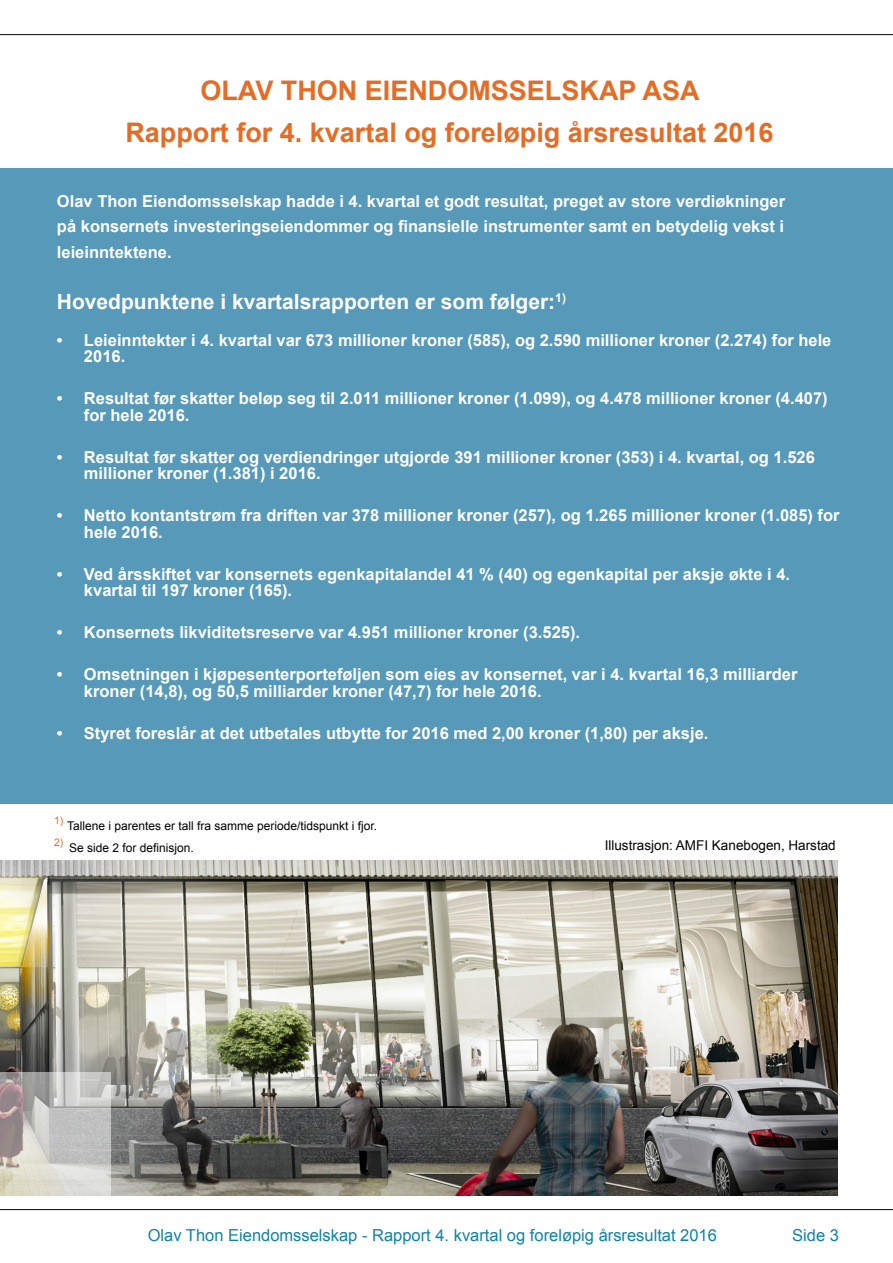
<style>
.page{position:relative;width:893px;height:1263px;background:#fff}
.page>*{position:absolute;margin:0;border:0;box-sizing:border-box;transform-origin:0 0}
.Overskrift_1{font:700 27px "Arial";color:#e56c25}
.Ingressoverskrift{font:700 21px "Arial";color:#fff}
.Ingress{font:700 16.5px/16.5px "Arial";color:#fff}
.t1{font:16.5px "Arial";color:#0f82a5}
.t2{font:13.5px "Arial";color:#000}
.Fotnotetekst{font:12px "Arial";color:#000}
.Fotnotetekst-2{font:10.5px "Arial";color:#e56c25}
</style>
<div class="page">
<hr style="left:0;top:34px;width:893px;height:1px;background:#231f20">
<hr style="left:0;top:1209px;width:893px;height:1px;background:#231f20">
<div style="left:0;top:168px;width:893px;height:636px;background:#5699b9"></div>
<img style="left:0;top:861px;width:838px;height:334px">
<svg style="left:0;top:1072px;width:111px;height:124px;background:#c3c1bd"></svg>
<p class="Overskrift_1" style="left:200px;top:73px;width:501px">OLAV THON EIENDOMSSELSKAP ASA</p>
<p class="Overskrift_1" style="left:125px;top:114px;width:650px">Rapport for 4. kvartal og foreløpig årsresultat 2016</p>
<p class="Ingress" style="left:57px;top:189px;width:730px;line-height:25.5px;text-align:justify">Olav Thon Eiendomsselskap hadde i 4. kvartal et godt resultat, preget av store verdiøkninger på konsernets investeringseiendommer og finansielle instrumenter samt en betydelig vekst i leieinntektene.</p>
<p class="Ingressoverskrift" style="left:57px;top:288px;width:511px">Hovedpunktene i kvartalsrapporten er som følger:<sup>1)</sup></p>
<p class="Ingress" style="left:84px;top:332px;width:749px;text-indent:-27px">• Leieinntekter i 4. kvartal var 673 millioner kroner (585), og 2.590 millioner kroner (2.274) for hele<br>2016.</p>
<p class="Ingress" style="left:84px;top:391px;width:745px;text-indent:-27px">• Resultat før skatter beløp seg til 2.011 millioner kroner (1.099), og 4.478 millioner kroner (4.407) for hele 2016.</p>
<p class="Ingress" style="left:84px;top:449px;width:732px;text-indent:-27px">• Resultat før skatter og verdiendringer utgjorde 391 millioner kroner (353) i 4. kvartal, og 1.526 millioner kroner (1.381) i 2016.</p>
<p class="Ingress" style="left:84px;top:508px;width:757px;text-indent:-27px">• Netto kontantstrøm fra driften var 378 millioner kroner (257), og 1.265 millioner kroner (1.085) for hele 2016.</p>
<p class="Ingress" style="left:84px;top:566px;width:708px;text-indent:-27px">• Ved årsskiftet var konsernets egenkapitalandel 41 % (40) og egenkapital per aksje økte i 4. kvartal til 197 kroner (165).</p>
<p class="Ingress" style="left:57px;top:625px;width:525px">• Konsernets likviditetsreserve var 4.951 millioner kroner (3.525).</p>
<p class="Ingress" style="left:84px;top:667px;width:715px;text-indent:-27px">• Omsetningen i kjøpesenterporteføljen som eies av konsernet, var i 4. kvartal 16,3 milliarder kroner (14,8), og 50,5 milliarder kroner (47,7) for hele 2016.</p>
<p class="Ingress" style="left:57px;top:725px;width:653px">• Styret foreslår at det utbetales utbytte for 2016 med 2,00 kroner (1,80) per aksje.</p>
<p class="Fotnotetekst" style="left:54px;top:818px;width:325px"><sup>1)</sup> Tallene i parentes er tall fra samme periode/tidspunkt i fjor.</p>
<p class="Fotnotetekst-2" style="left:54px;top:835px;width:11px">2)</p>
<p class="Fotnotetekst" style="left:69px;top:839px;width:126px">Se side 2 for definisjon.</p>
<p class="t2" style="left:605px;top:836px;width:233px">Illustrasjon: AMFI Kanebogen, Harstad</p>
<p class="t1" style="left:148px;top:1224px;width:571px">Olav Thon Eiendomsselskap - Rapport 4. kvartal og foreløpig årsresultat 2016</p>
<p class="t1" style="left:792px;top:1225px;width:48px">Side 3</p>
</div>
